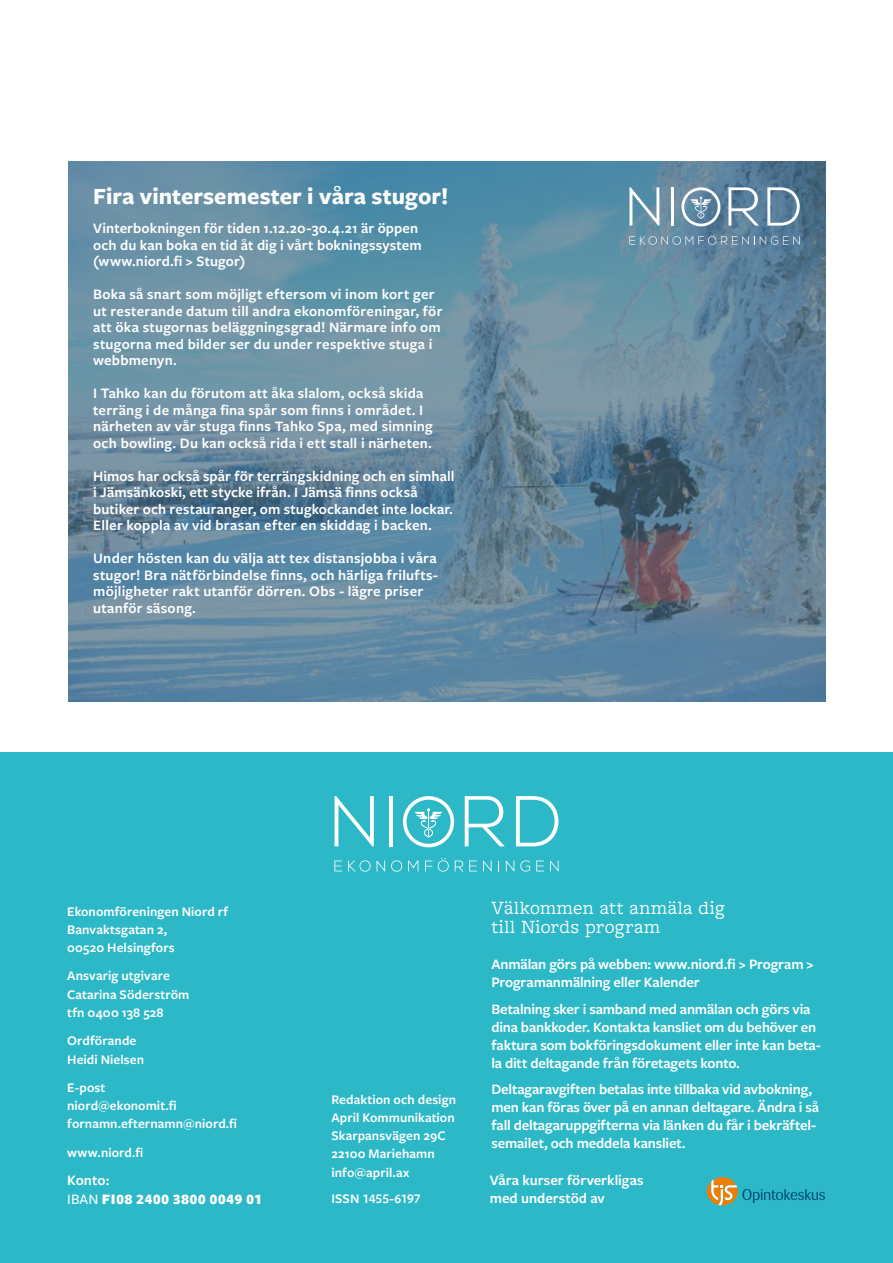
<style>
.page{position:relative;width:893px;height:1263px;background:#fff}
.page>*{position:absolute;margin:0;border:0;box-sizing:border-box;transform-origin:0 0}
.t1{font:700 24px "Freight Sans Pro";letter-spacing:.005em;color:#fff}
.t2{font:19.5px/19.5px "Freight Macro Pro";letter-spacing:.025em;color:#fff}
.t3{font:600 15px/16.5px "Freight Sans Pro";letter-spacing:.01em;color:#fff}
.t4{font:600 15px/18px "Freight Sans Pro";letter-spacing:-.01em;color:#fff}
.t5{font:900 15px/18.3px "Freight Sans Pro";letter-spacing:.055em;color:#fff}
.t6{font:600 13.65px/18.1px "Freight Sans Pro";letter-spacing:.005em;color:#fff}
.s1{font-weight:600}
.s2{font-weight:500}
</style>
<div class="page">
<div style="left:0;top:752px;width:893px;height:511px;background:#2cb8c7"></div>
<svg style="left:707px;top:1177px;width:118px;height:28px"></svg>
<hr style="left:389px;top:796px;width:4px;height:50px;background:#fff">
<svg style="left:335px;top:796px;width:39px;height:50px"></svg>
<svg style="left:334px;top:860px;width:8px;height:11px"></svg>
<svg style="left:348px;top:860px;width:23px;height:12px"></svg>
<svg style="left:377px;top:860px;width:8px;height:11px"></svg>
<svg style="left:391px;top:860px;width:11px;height:12px"></svg>
<svg style="left:408px;top:860px;width:10px;height:11px"></svg>
<svg style="left:425px;top:860px;width:7px;height:11px"></svg>
<svg style="left:438px;top:858px;width:11px;height:14px"></svg>
<svg style="left:455px;top:860px;width:8px;height:11px"></svg>
<svg style="left:469px;top:860px;width:8px;height:11px"></svg>
<svg style="left:483px;top:860px;width:9px;height:11px"></svg>
<svg style="left:506px;top:860px;width:8px;height:11px"></svg>
<svg style="left:520px;top:860px;width:10px;height:11px"></svg>
<svg style="left:536px;top:860px;width:8px;height:11px"></svg>
<svg style="left:550px;top:860px;width:9px;height:11px"></svg>
<svg style="left:403px;top:796px;width:51px;height:51px"></svg>
<svg style="left:465px;top:796px;width:40px;height:50px"></svg>
<svg style="left:516px;top:796px;width:43px;height:50px"></svg>
<img style="left:68px;top:162px;width:757px;height:540px">
<hr style="left:671px;top:187px;width:3px;height:39px;background:#fff">
<svg style="left:629px;top:187px;width:30px;height:39px"></svg>
<svg style="left:629px;top:234px;width:171px;height:11px;background:#7292a9"></svg>
<svg style="left:681px;top:187px;width:39px;height:39px"></svg>
<svg style="left:728px;top:187px;width:31px;height:39px"></svg>
<svg style="left:767px;top:187px;width:33px;height:39px"></svg>
<h1 class="t1" style="left:93px;top:179px;width:357px">Fira vintersemester i våra stugor!</h1>
<p class="t3" style="left:93px;top:219px;width:330px">Vinterbokningen för tiden 1.12.20-30.4.21 är öppen och du kan boka en tid åt dig i vårt bokningssystem (www.niord.fi &gt; Stugor)</p>
<p class="t3" style="left:93px;top:285px;width:351px">Boka så snart som möjligt eftersom vi inom kort ger ut resterande datum till andra ekonomföreningar, för att öka stugornas beläggningsgrad! Närmare info om stugorna med bilder ser du under respektive stuga i webbmenyn.</p>
<p class="t3" style="left:93px;top:384px;width:341px">I Tahko kan du förutom att åka slalom, också skida terräng i de många fina spår som finns i området. I närheten av vår stuga finns Tahko Spa, med simning och bowling. Du kan också rida i ett stall i närheten.</p>
<p class="t3" style="left:93px;top:467px;width:363px">Himos har också spår för terrängskidning och en simhall i Jämsänkoski, ett stycke ifrån. I Jämsä finns också butiker och restauranger, om stugkockandet inte lockar.<br>Eller koppla av vid brasan efter en skiddag i backen.</p>
<p class="t3" style="left:93px;top:549px;width:346px">Under hösten kan du välja att tex distansjobba i våra stugor! Bra nätförbindelse finns, och härliga frilufts&shy;möjligheter rakt utanför dörren. Obs - lägre priser utanför säsong.</p>
<p class="t6" style="left:67px;top:901px;width:163px">Ekonomföreningen Niord rf<br>Banvaktsgatan 2,<br>00520 Helsingfors</p>
<p class="t6" style="left:67px;top:966px;width:124px">Ansvarig utgivare<br>Catarina Söderström tfn 0400 138 528</p>
<p class="t6" style="left:67px;top:1031px;width:78px">Ordförande<br>Heidi Nielsen</p>
<p class="t6" style="left:67px;top:1078px;width:171px">E-post<br>niord@ekonomit.fi fornamn.efternamn@niord.fi</p>
<p class="t6" style="left:67px;top:1143px;width:78px">www.niord.fi</p>
<p class="t5" style="left:67px;top:1171px;width:196px"><span class="s1">Konto:<br></span><span class="s2">IBAN</span> FI08 2400 3800 0049 01</p>
<p class="t6" style="left:331px;top:1090px;width:126px">Redaktion och design<br>April Kommunikation<br>Skarpansvägen 29C<br>22100 Mariehamn info@april.ax</p>
<p class="t6" style="left:331px;top:1189px;width:91px">ISSN 1455-6197</p>
<h2 class="t2" style="left:491px;top:897px;width:235px">Välkommen att anmäla dig till Niords program</h2>
<p class="t4" style="left:491px;top:955px;width:324px">Anmälan görs på webben: www.niord.fi &gt; Program &gt;<br>Programanmälning eller Kalender</p>
<p class="t4" style="left:491px;top:999px;width:331px">Betalning sker i samband med anmälan och görs via dina bankkoder. Kontakta kansliet om du behöver en faktura som bokföringsdokument eller inte kan beta&shy;la ditt deltagande från företagets konto.</p>
<p class="t4" style="left:491px;top:1080px;width:329px">Deltagaravgiften betalas inte tillbaka vid avbokning, men kan föras över på en annan deltagare. Ändra i så fall deltagaruppgifterna via länken du får i bekräftel&shy;semailet, och meddela kansliet.</p>
<p class="t3" style="left:490px;top:1170px;width:155px;line-height:18px">Våra kurser förverkligas med understöd av</p>
</div>
